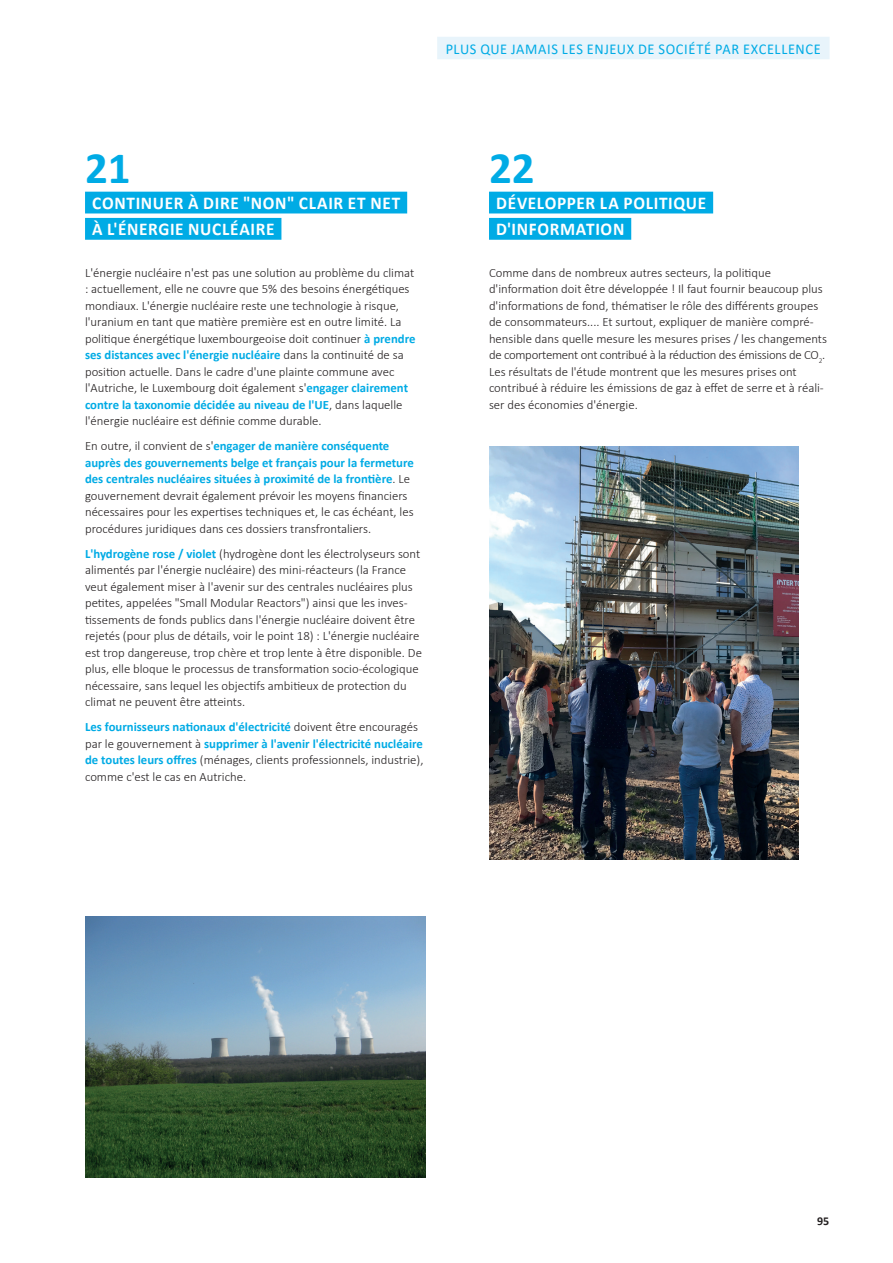
<style>
.page{position:relative;width:893px;height:1263px;background:#fff}
.page>*{position:absolute;margin:0;border:0;box-sizing:border-box;transform-origin:0 0}
.t1{font:700 45px "Calibri";color:#00abe5}
.t2{font:700 18px/26.2px "Calibri";letter-spacing:.04em;color:#fff;scale:.96 1}
.t3{font:15px "Calibri";letter-spacing:.045em;color:#00abe5;scale:.96 1}
.t4{font:300 12.75px/16.5px "Calibri";color:#231f20}
.t5{font:700 12px "Calibri";color:#231f20}
.s1{font-weight:700;color:#00abe5}
</style>
<div class="page">
<div style="left:437px;top:37px;width:393px;height:22px;background:#e8f4fb"></div>
<div style="left:85px;top:192px;width:322px;height:21px;background:#00abe5"></div>
<div style="left:85px;top:218px;width:196px;height:22px;background:#00abe5"></div>
<div style="left:489px;top:192px;width:224px;height:21px;background:#00abe5"></div>
<div style="left:489px;top:218px;width:142px;height:22px;background:#00abe5"></div>
<img style="left:489px;top:446px;width:309px;height:413px">
<img style="left:85px;top:916px;width:340px;height:262px">
<p class="t3" style="left:446px;top:38px;width:392px">PLUS QUE JAMAIS LES ENJEUX DE SOCIÉTÉ PAR EXCELLENCE</p>
<h1 class="t1" style="left:85px;top:136px;width:47px">21</h1>
<h2 class="t2" style="left:92px;top:189px;width:322px">CONTINUER À DIRE "NON" CLAIR ET NET<br>À L'ÉNERGIE NUCLÉAIRE</h2>
<p class="t4" style="left:85px;top:264px;width:332px">L'énergie nucléaire n'est pas une solution au problème du climat : actuellement, elle ne couvre que 5% des besoins énergétiques mondiaux. L'énergie nucléaire reste une technologie à risque, l'uranium en tant que matière première est en outre limité. La politique énergétique luxembourgeoise doit continuer <span class="s1">à prendre ses distances avec l'énergie nucléaire</span> dans la continuité de sa position actuelle. Dans le cadre d'une plainte commune avec l'Autriche, le Luxembourg doit également s'<span class="s1">engager clairement contre la taxonomie décidée au niveau de l'UE</span>, dans laquelle l'énergie nucléaire est définie comme durable.</p>
<p class="t4" style="left:85px;top:437px;width:330px">En outre, il convient de s'<span class="s1">engager de manière conséquente auprès des gouvernements belge et français pour la fermeture des centrales nucléaires situées à proximité de la frontière</span>. Le gouvernement devrait également prévoir les moyens financiers nécessaires pour les expertises techniques et, le cas échéant, les procédures juridiques dans ces dossiers transfrontaliers.</p>
<p class="t4" style="left:85px;top:545px;width:338px"><span class="s1">L'hydrogène rose / violet</span> (hydrogène dont les électrolyseurs sont alimentés par l'énergie nucléaire) des mini-réacteurs (la France veut également miser à l'avenir sur des centrales nucléaires plus petites, appelées "Small Modular Reactors") ainsi que les inves&shy;tissements de fonds publics dans l'énergie nucléaire doivent être rejetés (pour plus de détails, voir le point 18) : L'énergie nucléaire est trop dangereuse, trop chère et trop lente à être disponible. De plus, elle bloque le processus de transformation socio-écologique nécessaire, sans lequel les objectifs ambitieux de protection du climat ne peuvent être atteints.</p>
<p class="t4" style="left:85px;top:718px;width:340px"><span class="s1">Les fournisseurs nationaux d'électricité</span> doivent être encouragés par le gouvernement à <span class="s1">supprimer à l'avenir l'électricité nucléaire de toutes leurs offres</span> (ménages, clients professionnels, industrie), comme c'est le cas en Autriche.</p>
<h1 class="t1" style="left:489px;top:136px;width:47px">22</h1>
<h2 class="t2" style="left:496px;top:189px;width:220px">DÉVELOPPER LA POLITIQUE<br>D'INFORMATION</h2>
<p class="t4" style="left:489px;top:264px;width:340px">Comme dans de nombreux autres secteurs, la politique d'information doit être développée ! Il faut fournir beaucoup plus d'informations de fond, thématiser le rôle des différents groupes de consommateurs.... Et surtout, expliquer de manière compré&shy;hensible dans quelle mesure les mesures prises / les changements de comportement ont contribué à la réduction des émissions de CO<sub>2</sub>.<br>Les résultats de l'étude montrent que les mesures prises ont contribué à réduire les émissions de gaz à effet de serre et à réali&shy;ser des économies d'énergie.</p>
<p class="t5" style="left:817px;top:1212px;width:14px">95</p>
</div>
